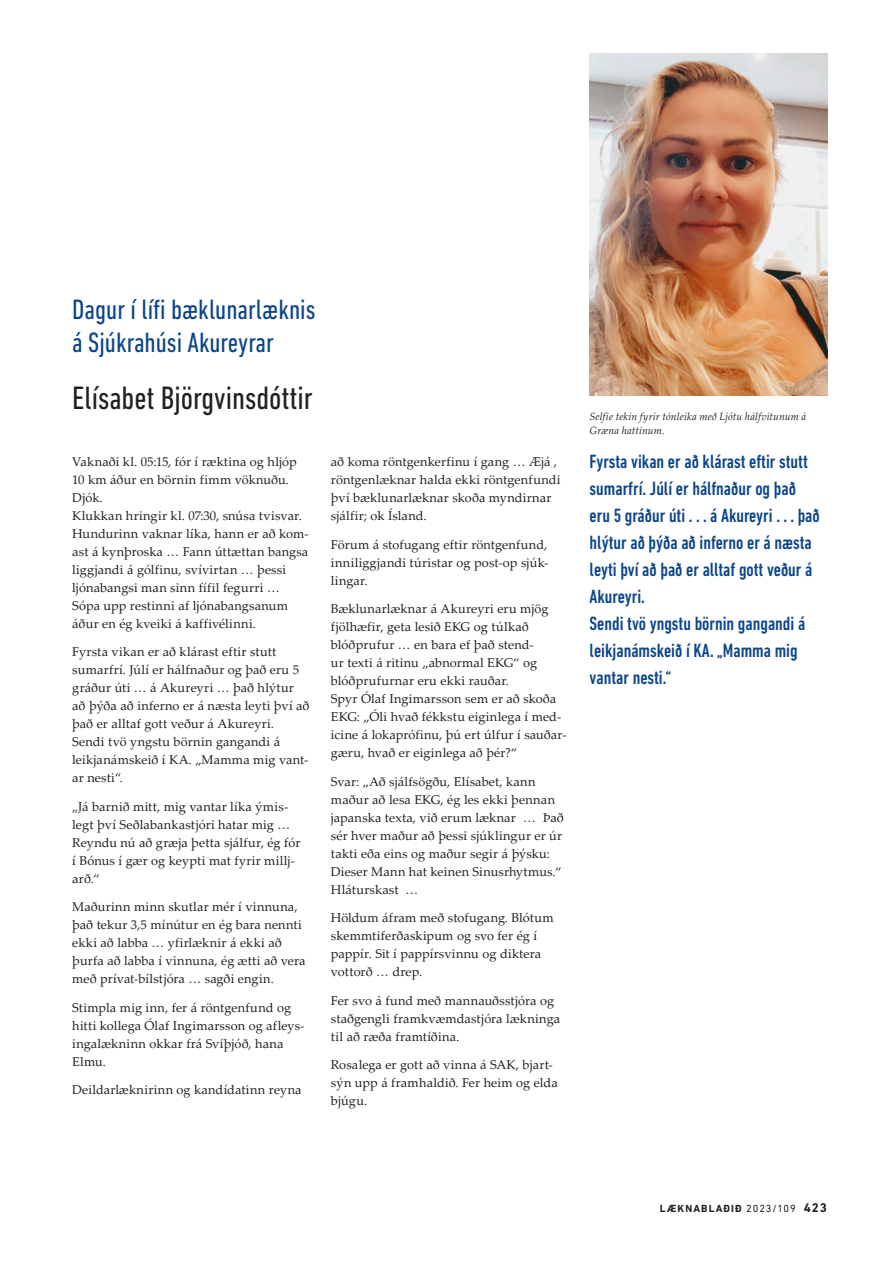
<style>
.page{position:relative;width:893px;height:1263px;background:#fff}
.page>*{position:absolute;margin:0;border:0;box-sizing:border-box;transform-origin:0 0}
.t1{font:condensed 33px "DIN Next LT Pro";color:#231f20}
.t2{font:condensed 28.5px/33px "DIN Next LT Pro";color:#0c4589}
.t3{font:500 condensed 19.5px/27px "DIN Next LT Pro";color:#0c4589}
.t4{font:12.75px/18px "Palatino Linotype";letter-spacing:.01em;color:#231f20}
.t5{font:italic 10.5px/13.5px "Palatino Linotype";letter-spacing:.01em;color:#231f20}
.t6{font:700 10.5px "DIN Next LT Pro";letter-spacing:.105em;color:#231f20}
.s1{font-weight:400}
.s2{font-size:12.75px}
</style>
<div class="page">
<img style="left:590px;top:53px;width:237px;height:343px">
<h2 class="t2" style="left:72px;top:293px;width:245px">Dagur í lífi bæklunarlæknis á Sjúkrahúsi Akureyrar</h2>
<h1 class="t1" style="left:72px;top:379px;width:242px">Elísabet Björgvinsdóttir</h1>
<p class="t4" style="left:72px;top:452px;width:238px">Vaknaði kl. 05:15, fór í ræktina og hljóp 10 km áður en börnin fimm vöknuðu.<br>Djók.<br>Klukkan hringir kl. 07:30, snúsa tvisvar.<br>Hundurinn vaknar líka, hann er að kom&shy;ast á kynþroska … Fann úttættan bangsa liggjandi á gólfinu, svívirtan … þessi ljónabangsi man sinn fífil fegurri … Sópa upp restinni af ljónabangsanum áður en ég kveiki á kaffivélinni.</p>
<p class="t4" style="left:72px;top:642px;width:239px">Fyrsta vikan er að klárast eftir stutt sumarfrí. Júlí er hálfnaður og það eru 5 gráður úti … á Akureyri … það hlýtur að þýða að inferno er á næsta leyti því að það er alltaf gott veður á Akureyri.<br>Sendi tvö yngstu börnin gangandi á leikjanámskeið í KA. „Mamma mig vant&shy;ar nesti“.</p>
<p class="t4" style="left:72px;top:797px;width:230px">„Já barnið mitt, mig vantar líka ýmis&shy;legt því Seðlabankastjóri hatar mig …<br>Reyndu nú að græja þetta sjálfur, ég fór í Bónus í gær og keypti mat fyrir millj&shy;arð.“</p>
<p class="t4" style="left:72px;top:897px;width:235px">Maðurinn minn skutlar mér í vinnuna, það tekur 3,5 mínútur en ég bara nennti ekki að labba … yfirlæknir á ekki að þurfa að labba í vinnuna, ég ætti að vera með prívat-bílstjóra … sagði engin.</p>
<p class="t4" style="left:72px;top:998px;width:234px">Stimpla mig inn, fer á röntgenfund og hitti kollega Ólaf Ingimarsson og afleys&shy;ingalækninn okkar frá Svíþjóð, hana<br>Elmu.</p>
<p class="t4" style="left:72px;top:1080px;width:231px">Deildarlæknirinn og kandídatinn reyna</p>
<p class="t4" style="left:331px;top:452px;width:231px">að koma röntgenkerfinu í gang … Æjá , röntgenlæknar halda ekki röntgenfundi því bæklunarlæknar skoða myndirnar sjálfir; ok Ísland.</p>
<p class="t4" style="left:331px;top:535px;width:219px;text-align:justify">Förum á stofugang eftir röntgenfund, inniliggjandi túristar og post-op sjúk&shy;lingar.</p>
<p class="t4" style="left:331px;top:599px;width:237px">Bæklunarlæknar á Akureyri eru mjög fjölhæfir, geta lesið EKG og túlkað blóðprufur … en bara ef það stend-<br>ur texti á ritinu „abnormal EKG“ og blóðprufurnar eru ekki rauðar.<br>Spyr Ólaf Ingimarsson sem er að skoða EKG: „Óli hvað fékkstu eiginlega í med&shy;icine á lokaprófinu, þú ert úlfur í sauðar&shy;gæru, hvað er eiginlega að þér?“</p>
<p class="t4" style="left:331px;top:772px;width:234px">Svar: „Að sjálfsögðu, Elísabet, kann maður að lesa EKG, ég les ekki þennan japanska texta, við erum læknar … Það sér hver maður að þessi sjúklingur er úr takti eða eins og maður segir á þýsku:<br>Dieser Mann hat keinen Sinusrhytmus.“ Hláturskast …</p>
<p class="t4" style="left:331px;top:908px;width:224px">Höldum áfram með stofugang. Blótum skemmtiferðaskipum og svo fer ég í pappír. Sit í pappírsvinnu og diktera vottorð … drep.</p>
<p class="t4" style="left:331px;top:991px;width:231px">Fer svo á fund með mannauðsstjóra og staðgengli framkvæmdastjóra lækninga til að ræða framtíðina.</p>
<p class="t4" style="left:331px;top:1055px;width:228px">Rosalega er gott að vinna á SAK, bjart&shy;sýn upp á framhaldið. Fer heim og elda bjúgu.</p>
<p class="t5" style="left:590px;top:409px;width:218px">Selfie tekin fyrir tónleika með Ljótu hálfvitunum á<br>Græna hattinum.</p>
<p class="t3" style="left:590px;top:448px;width:232px">Fyrsta vikan er að klárast eftir stutt sumarfrí. Júlí er hálfnaður og það eru 5 gráður úti . . . á Akureyri . . . það hlýtur að þýða að inferno er á næsta leyti því að það er alltaf gott veður á<br>Akureyri.<br>Sendi tvö yngstu börnin gangandi á leikjanámskeið í KA. „Mamma mig vantar nesti.“</p>
<p class="t6" style="left:660px;top:1202px;width:169px">LÆKNABLAÐIÐ <span class="s1">2023/109</span> <span class="s2">423</span></p>
</div>
